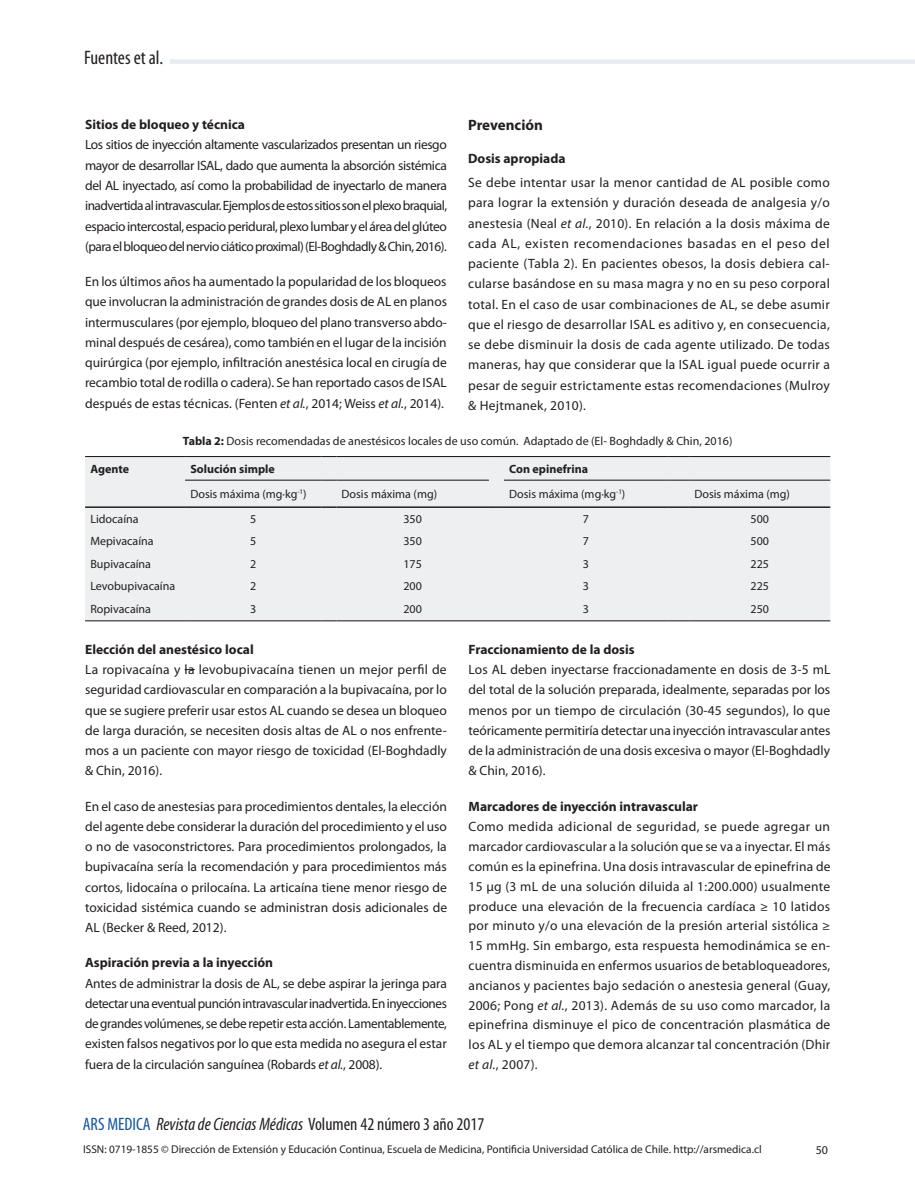
<style>
.page{position:relative;width:915px;height:1191px;background:#fff}
.page>*{position:absolute;margin:0;border:0;box-sizing:border-box;transform-origin:0 0}
.t1{font:condensed 19.5px "Myriad Pro";color:#231f20}
.t2{font:italic condensed 18px "Myriad Pro";color:#231f20}
.t3{font:700 15px "Myriad Pro";color:#231f20}
.t4{font:13.5px/20.2px "Myriad Pro";color:#231f20;text-align:justify}
.t5{font:700 13.5px "Myriad Pro";color:#231f20}
.t6{font:12px "Myriad Pro";color:#231f20}
.t7{font:700 12px "Myriad Pro";color:#231f20}
.t8{font:11.25px "Myriad Pro";color:#231f20}
.s1{font-style:italic}
.s2{font-weight:700}
.s3{font-style:normal;color:#13559f}
.s4{font-style:normal}
</style>
<div class="page">
<div style="left:169px;top:59px;width:745px;height:5px;background:#e7ecf1"></div>
<div style="left:85px;top:457px;width:745px;height:163px;background:#edeff0"></div>
<hr style="left:85px;top:620px;width:100px;height:1px;background:#231f20">
<hr style="left:185px;top:620px;width:136px;height:1px;background:#231f20">
<svg style="left:321px;top:620px;width:15px;height:1px"></svg>
<hr style="left:336px;top:620px;width:152px;height:1px;background:#231f20">
<svg style="left:488px;top:620px;width:15px;height:1px"></svg>
<hr style="left:503px;top:620px;width:165px;height:1px;background:#231f20">
<svg style="left:668px;top:620px;width:21px;height:1px"></svg>
<hr style="left:689px;top:620px;width:141px;height:1px;background:#231f20">
<hr style="left:85px;top:456px;width:100px;height:1px;background:#231f20">
<hr style="left:185px;top:456px;width:136px;height:1px;background:#231f20">
<svg style="left:321px;top:456px;width:15px;height:1px"></svg>
<hr style="left:336px;top:456px;width:152px;height:1px;background:#231f20">
<svg style="left:488px;top:456px;width:15px;height:1px"></svg>
<hr style="left:503px;top:456px;width:165px;height:1px;background:#231f20">
<svg style="left:668px;top:456px;width:21px;height:1px"></svg>
<hr style="left:689px;top:456px;width:141px;height:1px;background:#231f20">
<hr style="left:185px;top:479px;width:136px;height:2px;background:#231f20">
<svg style="left:321px;top:479px;width:15px;height:2px"></svg>
<hr style="left:336px;top:479px;width:152px;height:2px;background:#231f20">
<hr style="left:503px;top:479px;width:165px;height:2px;background:#231f20">
<hr style="left:668px;top:479px;width:21px;height:2px;background:#231f20">
<hr style="left:689px;top:479px;width:141px;height:2px;background:#231f20">
<hr style="left:85px;top:506px;width:100px;height:2px;background:#231f20">
<hr style="left:185px;top:506px;width:136px;height:2px;background:#231f20">
<svg style="left:321px;top:506px;width:15px;height:2px"></svg>
<hr style="left:336px;top:506px;width:152px;height:2px;background:#231f20">
<svg style="left:488px;top:506px;width:15px;height:2px"></svg>
<hr style="left:503px;top:506px;width:165px;height:2px;background:#231f20">
<hr style="left:668px;top:506px;width:21px;height:2px;background:#231f20">
<hr style="left:689px;top:506px;width:141px;height:2px;background:#231f20">
<h1 class="t1" style="left:84px;top:47px;width:81px">Fuentes et al.</h1>
<p class="t5" style="left:85px;top:116px;width:161px">Sitios de bloqueo y técnica</p>
<p class="t4" style="left:85px;top:135px;width:363px">Los sitios de inyección altamente vascularizados presentan un riesgo mayor de desarrollar ISAL, dado que aumenta la absorción sistémica del AL inyectado, así como la probabilidad de inyectarlo de manera inadvertida al intravascular. Ejemplos de estos sitios son el plexo braquial, espacio intercostal, espacio peridural, plexo lumbar y el área del glúteo (para el bloqueo del nervio ciático proximal) (El-Boghdadly &amp; Chin, 2016).</p>
<p class="t4" style="left:85px;top:271px;width:363px">En los últimos años ha aumentado la popularidad de los bloqueos que involucran la administración de grandes dosis de AL en planos intermusculares (por ejemplo, bloqueo del plano transverso abdo&shy;minal después de cesárea), como también en el lugar de la incisión quirúrgica (por ejemplo, infiltración anestésica local en cirugía de recambio total de rodilla o cadera). Se han reportado casos de ISAL después de estas técnicas. (Fenten <span class="s1">et al.</span>, 2014; Weiss <span class="s1">et al.</span>, 2014).</p>
<p class="t3" style="left:468px;top:115px;width:76px">Prevención</p>
<p class="t5" style="left:468px;top:149px;width:99px">Dosis apropiada</p>
<p class="t4" style="left:468px;top:172px;width:363px">Se debe intentar usar la menor cantidad de AL posible como para lograr la extensión y duración deseada de analgesia y/o anestesia (Neal <span class="s1">et al.</span>, 2010). En relación a la dosis máxima de cada AL, existen recomendaciones basadas en el peso del paciente (Tabla 2). En pacientes obesos, la dosis debiera cal&shy;cularse basándose en su masa magra y no en su peso corporal total. En el caso de usar combinaciones de AL, se debe asumir que el riesgo de desarrollar ISAL es aditivo y, en consecuencia, se debe disminuir la dosis de cada agente utilizado. De todas maneras, hay que considerar que la ISAL igual puede ocurrir a pesar de seguir estrictamente estas recomendaciones (Mulroy &amp; Hejtmanek, 2010).</p>
<p class="t6" style="left:183px;top:433px;width:551px"><span class="s2">Tabla 2:</span> Dosis recomendadas de anestésicos locales de uso común. Adaptado de (El- Boghdadly &amp; Chin, 2016)</p>
<p class="t7" style="left:90px;top:461px;width:40px">Agente</p>
<p class="t7" style="left:190px;top:461px;width:86px">Solución simple</p>
<p class="t7" style="left:509px;top:461px;width:80px">Con epinefrina</p>
<p class="t6" style="left:190px;top:486px;width:118px">Dosis máxima (mg∙kg<sup>-1</sup>)</p>
<p class="t6" style="left:341px;top:486px;width:97px">Dosis máxima (mg)</p>
<p class="t6" style="left:509px;top:486px;width:118px">Dosis máxima (mg∙kg<sup>-1</sup>)</p>
<p class="t6" style="left:694px;top:486px;width:97px">Dosis máxima (mg)</p>
<p class="t6" style="left:90px;top:512px;width:50px">Lidocaína</p>
<p class="t6" style="left:250px;top:512px;width:8px">5</p>
<p class="t6" style="left:403px;top:512px;width:20px">350</p>
<p class="t6" style="left:582px;top:512px;width:8px">7</p>
<p class="t6" style="left:750px;top:512px;width:20px">500</p>
<p class="t6" style="left:90px;top:534px;width:65px">Mepivacaína</p>
<p class="t6" style="left:250px;top:534px;width:8px">5</p>
<p class="t6" style="left:403px;top:534px;width:20px">350</p>
<p class="t6" style="left:582px;top:534px;width:8px">7</p>
<p class="t6" style="left:750px;top:534px;width:20px">500</p>
<p class="t6" style="left:90px;top:556px;width:62px">Bupivacaína</p>
<p class="t6" style="left:250px;top:556px;width:8px">2</p>
<p class="t6" style="left:403px;top:556px;width:20px">175</p>
<p class="t6" style="left:582px;top:556px;width:8px">3</p>
<p class="t6" style="left:750px;top:556px;width:20px">225</p>
<p class="t6" style="left:90px;top:579px;width:86px">Levobupivacaína</p>
<p class="t6" style="left:250px;top:579px;width:8px">2</p>
<p class="t6" style="left:403px;top:579px;width:20px">200</p>
<p class="t6" style="left:582px;top:579px;width:8px">3</p>
<p class="t6" style="left:750px;top:579px;width:20px">225</p>
<p class="t6" style="left:90px;top:602px;width:62px">Ropivacaína</p>
<p class="t6" style="left:250px;top:602px;width:8px">3</p>
<p class="t6" style="left:403px;top:602px;width:20px">200</p>
<p class="t6" style="left:582px;top:602px;width:8px">3</p>
<p class="t6" style="left:750px;top:602px;width:20px">250</p>
<p class="t5" style="left:85px;top:640px;width:170px">Elección del anestésico local</p>
<p class="t4" style="left:85px;top:659px;width:363px">La ropivacaína y la levobupivacaína tienen un mejor perfil de seguridad cardiovascular en comparación a la bupivacaína, por lo que se sugiere preferir usar estos AL cuando se desea un bloqueo de larga duración, se necesiten dosis altas de AL o nos enfrente&shy;mos a un paciente con mayor riesgo de toxicidad (El-Boghdadly &amp; Chin, 2016).</p>
<p class="t4" style="left:85px;top:795px;width:363px">En el caso de anestesias para procedimientos dentales, la elección del agente debe considerar la duración del procedimiento y el uso o no de vasoconstrictores. Para procedimientos prolongados, la bupivacaína sería la recomendación y para procedimientos más cortos, lidocaína o prilocaína. La articaína tiene menor riesgo de toxicidad sistémica cuando se administran dosis adicionales de AL (Becker &amp; Reed, 2012).</p>
<p class="t5" style="left:85px;top:954px;width:189px">Aspiración previa a la inyección</p>
<p class="t4" style="left:85px;top:972px;width:363px">Antes de administrar la dosis de AL, se debe aspirar la jeringa para detectar una eventual punción intravascular inadvertida. En inyecciones de grandes volúmenes, se debe repetir esta acción. Lamentablemente, existen falsos negativos por lo que esta medida no asegura el estar fuera de la circulación sanguínea (Robards <span class="s1">et al.</span>, 2008).</p>
<p class="t5" style="left:468px;top:640px;width:167px">Fraccionamiento de la dosis</p>
<p class="t4" style="left:468px;top:659px;width:363px">Los AL deben inyectarse fraccionadamente en dosis de 3-5 mL del total de la solución preparada, idealmente, separadas por los menos por un tiempo de circulación (30-45 segundos), lo que teóricamente permitiría detectar una inyección intravascular antes de la administración de una dosis excesiva o mayor (El-Boghdadly &amp; Chin, 2016).</p>
<p class="t5" style="left:468px;top:797px;width:231px">Marcadores de inyección intravascular</p>
<p class="t4" style="left:468px;top:816px;width:363px;line-height:19.8px">Como medida adicional de seguridad, se puede agregar un marcador cardiovascular a la solución que se va a inyectar. El más común es la epinefrina. Una dosis intravascular de epinefrina de 15 µg (3 mL de una solución diluida al 1:200.000) usualmente produce una elevación de la frecuencia cardíaca ≥ 10 latidos por minuto y/o una elevación de la presión arterial sistólica ≥ 15 mmHg. Sin embargo, esta respuesta hemodinámica se en&shy;cuentra disminuida en enfermos usuarios de betabloqueadores, ancianos y pacientes bajo sedación o anestesia general (Guay, 2006; Pong <span class="s1">et al.</span>, 2013). Además de su uso como marcador, la epinefrina disminuye el pico de concentración plasmática de los AL y el tiempo que demora alcanzar tal concentración (Dhir <span class="s1">et al.</span>, 2007).</p>
<h2 class="t2" style="left:83px;top:1113px;width:403px"><span class="s3">ARS MEDICA</span> Revista de Ciencias Médicas <span class="s4">Volumen 42 número 3 año 2017</span></h2>
<p class="t8" style="left:83px;top:1141px;width:679px">ISSN: 0719-1855 © Dirección de Extensión y Educación Continua, Escuela de Medicina, Pontificia Universidad Católica de Chile. http://arsmedica.cl</p>
<p class="t6" style="left:815px;top:1142px;width:14px">50</p>
</div>
